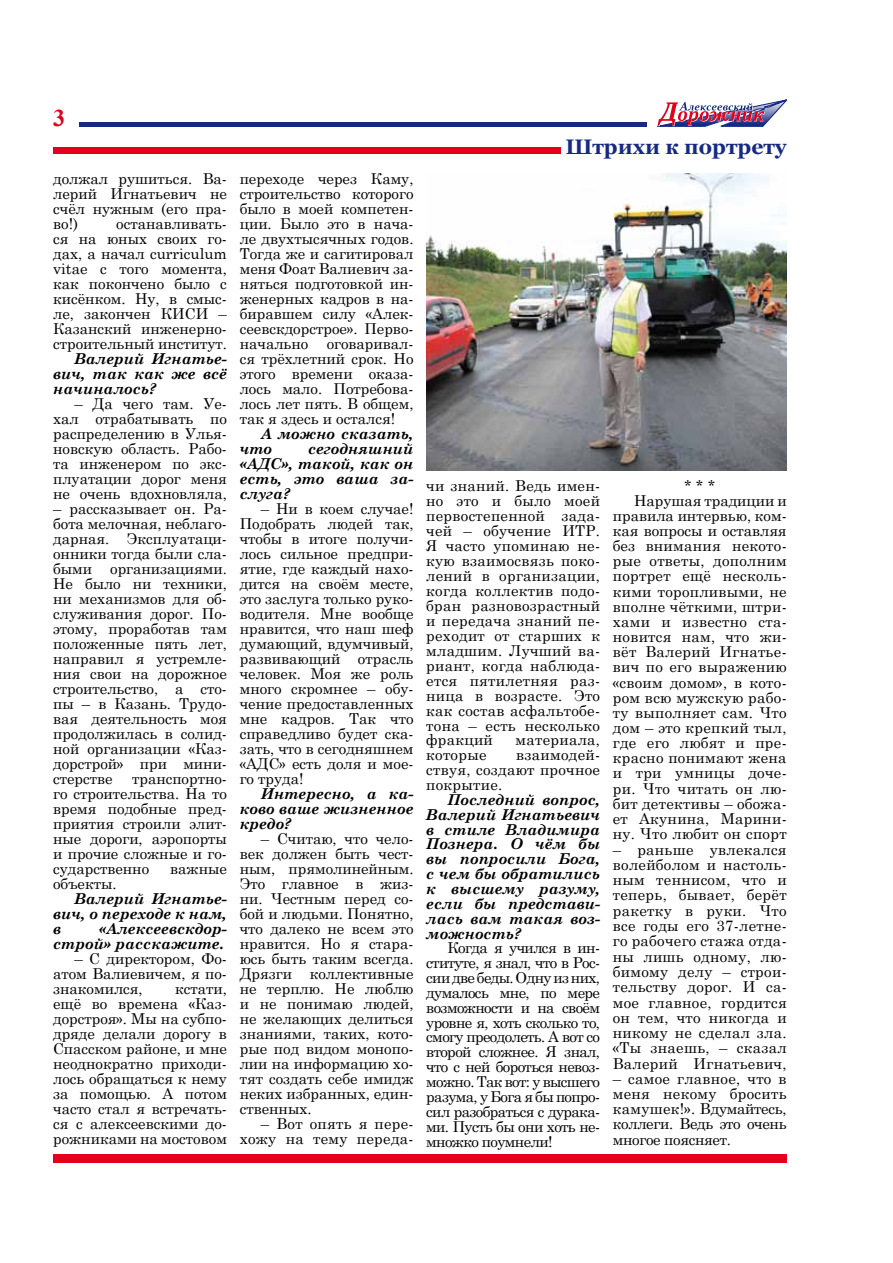
<style>
.page{position:relative;width:893px;height:1263px;background:#fff}
.page>*{position:absolute;margin:0;border:0;box-sizing:border-box;transform-origin:0 0}
.t1{font:700 24px "Times New Roman";color:#e2001a}
.t2{font:700 21px "Georgia";color:#162983}
.t3{font:15px/15px "Century Schoolbook";color:#000;text-align:justify}
.t4{font:15px/15px "Century Schoolbook";letter-spacing:.02em;color:#000;text-align:right}
.t5{font:italic 700 15px/15px "Century Schoolbook";color:#000;text-align:justify}
</style>
<div class="page">
<hr style="left:80px;top:122px;width:567px;height:4px;background:#162983">
<div style="left:53px;top:1154px;width:734px;height:9px;background:#e2001a"></div>
<svg style="left:657px;top:100px;width:130px;height:26px"></svg>
<div style="left:53px;top:147px;width:507px;height:6px;background:#e2001a"></div>
<img style="left:426px;top:173px;width:360px;height:298px">
<h1 class="t1" style="left:53px;top:102px;width:13px">3</h1>
<p class="t3" style="left:53px;top:170px;width:175px">должал рушиться. Ва&shy;лерий Игнатьевич не счёл нужным (его пра&shy;во!)</p>
<p class="t3" style="left:53px;top:215px;width:175px;text-indent:63px">останавливать&shy;ся на юных своих го&shy;дах, а начал curriculum vitae с того момента, как покончено было с кисёнком. Ну, в смыс&shy;ле, закончен КИСИ – Казанский инженерно&shy;строительный институт.</p>
<p class="t5" style="left:53px;top:351px;width:175px;text-indent:21px">Валерий Игнатье&shy;вич, так как же всё начиналось?</p>
<p class="t3" style="left:53px;top:395px;width:175px;text-indent:21px">– Да чего там. Уе&shy;хал отрабатывать по распределению в Улья&shy;новскую область. Рабо&shy;та инженером по экс&shy;плуатации дорог меня не очень вдохновляла,</p>
<p class="t3" style="left:53px;top:500px;width:175px">– рассказывает он. Ра&shy;бота мелочная, неблаго&shy;дарная. Эксплуатаци&shy;онники тогда были сла&shy;быми организациями.<br>Не было ни техники, ни механизмов для об&shy;служивания дорог. По&shy;этому, проработав там положенные пять лет, направил я устремле&shy;ния свои на дорожное строительство, а сто&shy;пы – в Казань. Трудо&shy;вая деятельность моя продолжилась в солид&shy;ной организации «Каз&shy;дорстрой» при мини&shy;стерстве</p>
<p class="t3" style="left:53px;top:770px;width:175px;text-indent:79px">транспортно&shy;го строительства. На то время подобные пред&shy;приятия строили элит&shy;ные дороги, аэропорты и прочие сложные и го&shy;сударственно</p>
<p class="t3" style="left:170px;top:860px;width:58px">важные</p>
<p class="t3" style="left:53px;top:875px;width:65px">объекты.</p>
<p class="t5" style="left:53px;top:891px;width:175px;text-indent:21px">Валерий Игнатье&shy;вич, о переходе к нам, в</p>
<p class="t5" style="left:53px;top:921px;width:175px;text-align:right">«Алексеевскдор&shy;строй» расскажите.</p>
<p class="t3" style="left:53px;top:950px;width:175px;text-indent:21px">– С директором, Фо&shy;атом Валиевичем, я по&shy;знакомился,</p>
<p class="t3" style="left:53px;top:980px;width:175px;text-indent:122px">кстати, ещё во времена «Каз&shy;дорстроя». Мы на субпо&shy;дряде делали дорогу в Спасском районе, и мне неоднократно приходи&shy;лось обращаться к нему за помощью. А потом часто стал я встречать&shy;ся с алексеевскими до&shy;рожниками на мостовом</p>
<p class="t3" style="left:240px;top:170px;width:175px">переходе через Каму, строительство которого было в моей компетен&shy;ции. Было это в нача&shy;ле двухтысячных годов.<br>Тогда же и сагитировал меня Фоат Валиевич за&shy;няться подготовкой ин&shy;женерных кадров в на&shy;биравшем силу «Алек&shy;сеевскдорстрое». Перво&shy;начально оговаривал&shy;ся трёхлетний срок. Но этого времени оказа&shy;лось мало. Потребова&shy;лось лет пять. В общем, так я здесь и остался!</p>
<p class="t5" style="left:240px;top:426px;width:175px;text-indent:21px">А можно сказать, что</p>
<p class="t5" style="left:240px;top:441px;width:175px;text-indent:68px">сегодняшний «АДС», такой, как он есть, это ваша за&shy;слуга?</p>
<p class="t3" style="left:240px;top:500px;width:175px;text-indent:21px">– Ни в коем случае!<br>Подобрать людей так, чтобы в итоге получи&shy;лось сильное предпри&shy;ятие, где каждый нахо&shy;дится на своём месте, это заслуга только руко&shy;водителя. Мне вообще нравится, что наш шеф думающий, вдумчивый, развивающий отрасль человек. Моя же роль много скромнее – обу&shy;чение предоставленных мне кадров. Так что справедливо будет ска&shy;зать, что в сегодняшнем «АДС» есть доля и мое&shy;го труда!</p>
<p class="t5" style="left:240px;top:786px;width:175px;text-indent:21px">Интересно, а ка&shy;ково ваше жизненное кредо?</p>
<p class="t3" style="left:240px;top:830px;width:175px;text-indent:21px">– Считаю, что чело&shy;век должен быть чест&shy;ным, прямолинейным.<br>Это главное в жиз&shy;ни. Честным перед со&shy;бой и людьми. Понятно, что далеко не всем это нравится. Но я стара&shy;юсь быть таким всегда.<br>Дрязги коллективные не терплю. Не люблю и не понимаю людей, не желающих делиться знаниями, таких, кото&shy;рые под видом монопо&shy;лии на информацию хо&shy;тят создать себе имидж неких избранных, един&shy;ственных.</p>
<p class="t4" style="left:240px;top:1115px;width:175px">– Вот опять я пере&shy;хожу на тему переда-</p>
<h2 class="t2" style="left:565px;top:134px;width:223px">Штрихи к портрету</h2>
<p class="t3" style="left:426px;top:476px;width:175px">чи знаний. Ведь имен&shy;но это и было моей первостепенной зада&shy;чей – обучение ИТР.<br>Я часто упоминаю не&shy;кую взаимосвязь поко&shy;лений в организации, когда коллектив подо&shy;бран разновозрастный и передача знаний пе&shy;реходит от старших к младшим. Лучший ва&shy;риант, когда наблюда&shy;ется пятилетняя раз&shy;ница в возрасте. Это как состав асфальтобе&shy;тона – есть несколько фракций</p>
<p class="t4" style="left:516px;top:731px;width:86px">материала,</p>
<p class="t3" style="left:426px;top:746px;width:175px;text-indent:90px">взаимодей&shy;ствуя, создают прочное покрытие.</p>
<p class="t5" style="left:426px;top:791px;width:175px;text-indent:21px">Последний вопрос, Валерий Игнатьевич в стиле Владимира Познера. О чём бы вы попросили Бога, с чем бы обратились к высшему разуму, если бы представи&shy;лась вам такая воз&shy;можность?</p>
<p class="t3" style="left:426px;top:939px;width:175px;text-indent:21px">Когда я учился в ин&shy;ституте, я знал, что в Рос&shy;сии две беды. Одну из них, думалось мне, по мере возможности и на своём уровне я, хоть сколько то, смогу преодолеть. А вот со второй сложнее. Я знал, что с ней бороться невоз&shy;можно. Так вот: у высшего разума, у Бога я бы попро&shy;сил разобраться с дурака&shy;ми. Пусть бы они хоть не&shy;множко поумнели!</p>
<p class="t4" style="left:426px;top:746px;width:62px">которые</p>
<p class="t3" style="left:684px;top:476px;width:32px">* * *</p>
<p class="t3" style="left:634px;top:491px;width:154px">Нарушая традиции и</p>
<p class="t3" style="left:613px;top:507px;width:175px">правила интервью, ком-</p>
<p class="t3" style="left:613px;top:522px;width:175px">кая вопросы и оставляя</p>
<p class="t4" style="left:613px;top:537px;width:175px">без внимания некото-</p>
<p class="t4" style="left:613px;top:552px;width:175px">рые ответы, дополним</p>
<p class="t4" style="left:613px;top:567px;width:175px">портрет ещё несколь-</p>
<p class="t4" style="left:613px;top:582px;width:175px">кими торопливыми, не</p>
<p class="t4" style="left:613px;top:598px;width:175px">вполне чёткими, штри-</p>
<p class="t4" style="left:613px;top:613px;width:175px">хами и известно ста-</p>
<p class="t4" style="left:613px;top:628px;width:175px">новится нам, что жи-</p>
<p class="t4" style="left:613px;top:643px;width:175px">вёт Валерий Игнатье-</p>
<p class="t4" style="left:613px;top:658px;width:175px">вич по его выражению</p>
<p class="t4" style="left:613px;top:673px;width:175px">«своим домом», в кото-</p>
<p class="t4" style="left:613px;top:688px;width:175px">ром всю мужскую рабо-</p>
<p class="t4" style="left:613px;top:704px;width:175px">ту выполняет сам. Что</p>
<p class="t4" style="left:613px;top:719px;width:175px">дом – это крепкий тыл,</p>
<p class="t4" style="left:613px;top:734px;width:175px">где его любят и пре-</p>
<p class="t4" style="left:613px;top:749px;width:175px">красно понимают жена</p>
<p class="t4" style="left:613px;top:764px;width:175px">и три умницы доче-</p>
<p class="t4" style="left:613px;top:779px;width:175px">ри. Что читать он лю-</p>
<p class="t4" style="left:613px;top:794px;width:175px">бит детективы – обожа-</p>
<p class="t4" style="left:613px;top:810px;width:175px">ет Акунина, Марини-</p>
<p class="t4" style="left:613px;top:825px;width:175px">ну. Что любит он спорт</p>
<p class="t3" style="left:613px;top:840px;width:175px">– раньше увлекался волейболом и настоль&shy;ным теннисом, что и теперь, бывает, берёт ракетку в руки. Что все годы его 37-летне&shy;го рабочего стажа отда&shy;ны лишь одному, лю&shy;бимому делу – строи&shy;тельству дорог. И са&shy;мое главное, гордится он тем, что никогда и никому не сделал зла. «Ты знаешь, – сказал Валерий Игнатьевич,</p>
<p class="t3" style="left:613px;top:1069px;width:175px">– самое главное, что в меня некому бросить камушек!». Вдумайтесь, коллеги. Ведь это очень многое поясняет.</p>
</div>
